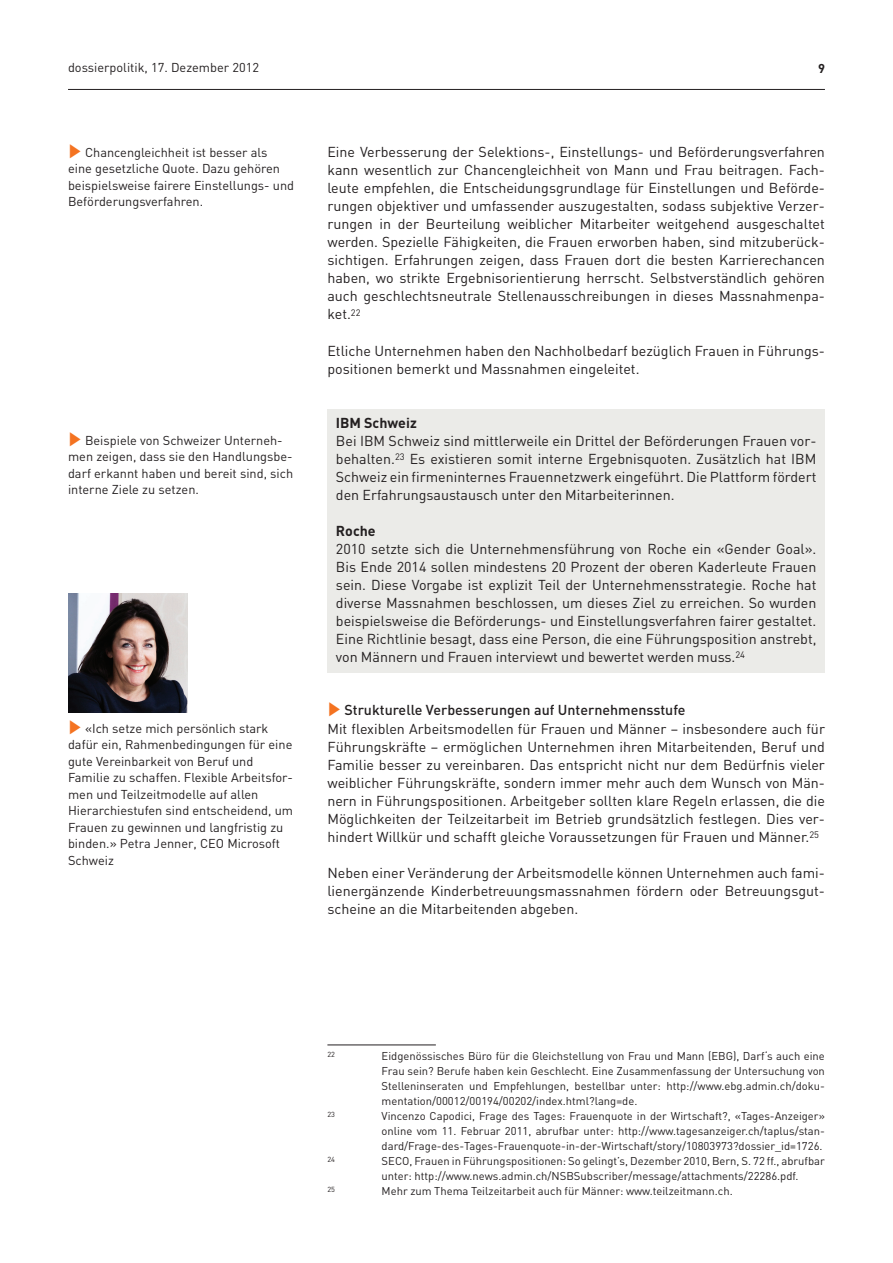
<style>
.page{position:relative;width:893px;height:1263px;background:#fff}
.page>*{position:absolute;margin:0;border:0;box-sizing:border-box;transform-origin:0 0}
.t1{font:14.25px/18px "DIN";color:#231f20;text-align:justify}
.t2{font:700 14.25px "DIN";color:#231f20}
.t3{font:12.75px/16.5px "DIN";color:#231f20}
.t4{font:700 12.75px "DIN";color:#231f20}
.t5{font:11.25px/15px "DIN";color:#231f20;text-align:justify}
.t6{font:7.35px "DIN";color:#231f20}
.s1{color:#f47321}
.s2{font-weight:500}
</style>
<div class="page">
<hr style="left:68px;top:89px;width:757px;height:1px;background:#231f20">
<div style="left:327px;top:409px;width:498px;height:264px;background:#ebebe8"></div>
<hr style="left:327px;top:1045px;width:109px;height:1px;background:#231f20">
<img style="left:68px;top:594px;width:119px;height:119px">
<p class="t3" style="left:68px;top:59px;width:193px">dossierpolitik, 17. Dezember 2012</p>
<p class="t4" style="left:818px;top:60px;width:8px">9</p>
<p class="t3" style="left:68px;top:144px;width:228px"><span class="s1">✓</span> Chancengleichheit ist besser als eine gesetzliche Quote. Dazu gehören beispielsweise fairere Einstellungs- und Beförderungsverfahren.</p>
<p class="t3" style="left:68px;top:432px;width:227px"><span class="s1">✓</span> Beispiele von Schweizer Unterneh&shy;men zeigen, dass sie den Handlungsbe&shy;darf erkannt haben und bereit sind, sich interne Ziele zu setzen.</p>
<p class="t3" style="left:68px;top:720px;width:227px"><span class="s1">✓</span> «Ich setze mich persönlich stark dafür ein, Rahmenbedingungen für eine gute Vereinbarkeit von Beruf und Familie zu schaffen. Flexible Arbeitsfor&shy;men und Teilzeitmodelle auf allen Hierarchiestufen sind entscheidend, um Frauen zu gewinnen und langfristig zu binden.» Petra Jenner, CEO Microsoft Schweiz</p>
<p class="t1" style="left:327px;top:143px;width:499px">Eine Verbesserung der Selektions-, Einstellungs- und Beförderungsverfahren kann wesentlich zur Chancengleichheit von Mann und Frau beitragen. Fach&shy;leute empfehlen, die Entscheidungsgrundlage für Einstellungen und Beförde&shy;rungen objektiver und umfassender auszugestalten, sodass subjektive Verzer&shy;rungen in der Beurteilung weiblicher Mitarbeiter weitgehend ausgeschaltet werden. Spezielle Fähigkeiten, die Frauen erworben haben, sind mitzuberück&shy;sichtigen. Erfahrungen zeigen, dass Frauen dort die besten Karrierechancen haben, wo strikte Ergebnisorientierung herrscht. Selbstverständlich gehören auch geschlechtsneutrale Stellenausschreibungen in dieses Massnahmenpa&shy;ket.<sup>22</sup></p>
<p class="t1" style="left:327px;top:341px;width:499px">Etliche Unternehmen haben den Nachholbedarf bezüglich Frauen in Führungs&shy;positionen bemerkt und Massnahmen eingeleitet.</p>
<p class="t2" style="left:336px;top:413px;width:82px">IBM Schweiz</p>
<p class="t1" style="left:336px;top:431px;width:482px">Bei IBM Schweiz sind mittlerweile ein Drittel der Beförderungen Frauen vor&shy;behalten.<sup>23</sup> Es existieren somit interne Ergebnisquoten. Zusätzlich hat IBM Schweiz ein firmeninternes Frauennetzwerk eingeführt. Die Plattform fördert den Erfahrungsaustausch unter den Mitarbeiterinnen.</p>
<p class="t2" style="left:336px;top:521px;width:41px">Roche</p>
<p class="t1" style="left:336px;top:539px;width:482px">2010 setzte sich die Unternehmensführung von Roche ein «Gender Goal».<br>Bis Ende 2014 sollen mindestens 20 Prozent der oberen Kaderleute Frauen sein. Diese Vorgabe ist explizit Teil der Unternehmensstrategie. Roche hat diverse Massnahmen beschlossen, um dieses Ziel zu erreichen. So wurden beispielsweise die Beförderungs- und Einstellungsverfahren fairer gestaltet.<br>Eine Richtlinie besagt, dass eine Person, die eine Führungsposition anstrebt, von Männern und Frauen interviewt und bewertet werden muss.<sup>24</sup></p>
<p class="t1" style="left:327px;top:700px;width:499px;text-align:left"><span class="s1">✓</span> <span class="s2">Strukturelle Verbesserungen auf Unternehmensstufe<br></span>Mit flexiblen Arbeitsmodellen für Frauen und Männer – insbesondere auch für Führungskräfte – ermöglichen Unternehmen ihren Mitarbeitenden, Beruf und Familie besser zu vereinbaren. Das entspricht nicht nur dem Bedürfnis vieler weiblicher Führungskräfte, sondern immer mehr auch dem Wunsch von Män&shy;nern in Führungspositionen. Arbeitgeber sollten klare Regeln erlassen, die die Möglichkeiten der Teilzeitarbeit im Betrieb grundsätzlich festlegen. Dies ver&shy;hindert Willkür und schafft gleiche Voraussetzungen für Frauen und Männer.<sup>25</sup></p>
<p class="t1" style="left:327px;top:863px;width:499px">Neben einer Veränderung der Arbeitsmodelle können Unternehmen auch fami&shy;lienergänzende Kinderbetreuungsmassnahmen fördern oder Betreuungsgut&shy;scheine an die Mitarbeitenden abgeben.</p>
<p class="t6" style="left:327px;top:1050px;width:9px">22</p>
<p class="t5" style="left:382px;top:1048px;width:445px">Eidgenössisches Büro für die Gleichstellung von Frau und Mann (EBG), Darf‘s auch eine Frau sein? Berufe haben kein Geschlecht. Eine Zusammenfassung der Untersuchung von Stelleninseraten und Empfehlungen, bestellbar unter: http://www.ebg.admin.ch/doku&shy;mentation/00012/00194/00202/index.html?lang=de.</p>
<p class="t6" style="left:327px;top:1110px;width:9px">23</p>
<p class="t5" style="left:382px;top:1108px;width:445px">Vincenzo Capodici, Frage des Tages: Frauenquote in der Wirtschaft?, «Tages-Anzeiger» online vom 11. Februar 2011, abrufbar unter: http://www.tagesanzeiger.ch/taplus/stan&shy;dard/Frage-des-Tages-Frauenquote-in-der-Wirtschaft/story/10803973?dossier_id=1726.</p>
<p class="t6" style="left:327px;top:1155px;width:9px">24</p>
<p class="t5" style="left:382px;top:1153px;width:445px">SECO, Frauen in Führungspositionen: So gelingt’s, Dezember 2010, Bern, S. 72 ff., abrufbar unter: http://www.news.admin.ch/NSBSubscriber/message/attachments/22286.pdf.</p>
<p class="t6" style="left:327px;top:1185px;width:9px">25</p>
<p class="t5" style="left:382px;top:1183px;width:353px">Mehr zum Thema Teilzeitarbeit auch für Männer: www.teilzeitmann.ch.</p>
</div>
